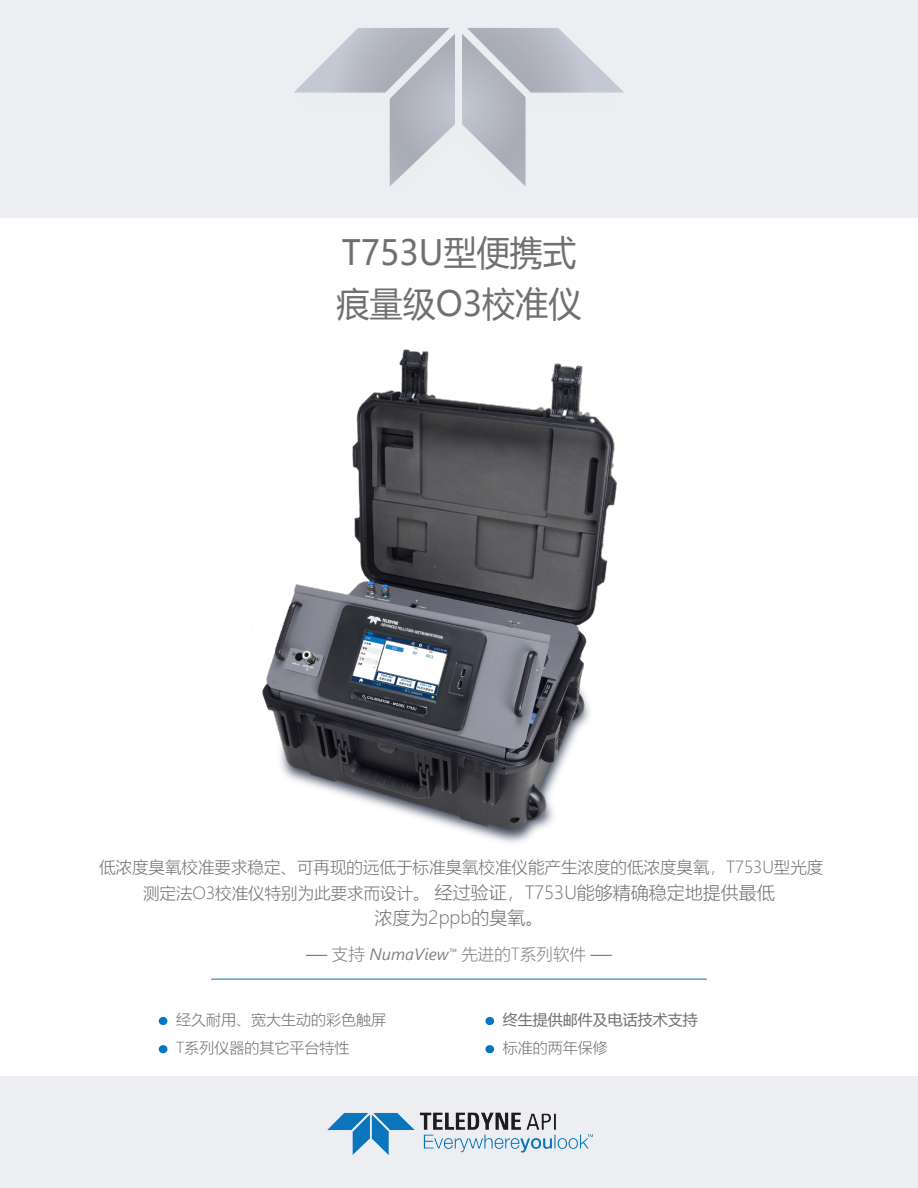
<style>
.page{position:relative;width:918px;height:1188px;background:#fff}
.page>*{position:absolute;margin:0;border:0;box-sizing:border-box;transform-origin:0 0}
.t1{font:34.5px "Microsoft Ya Hei";color:#707070;scale:.96 1}
.t2{font:300 18px/25.5px "Microsoft Ya Hei";color:#707070;text-align:center}
.t3{font:300 16.5px "Microsoft Ya Hei";color:#707070}
.t4{font:300 16.5px "Microsoft Ya Hei";color:#808285}
.t5{font:300 15px "Microsoft Ya Hei";color:#707071}
.t6{font:15px "Microsoft Ya Hei";color:#707071}
.t7{font:300 15px "Microsoft Ya Hei";color:#707070}
.s1{font-size:16.5px}
.s2{font-family:"Segoe UI";font-weight:400;font-style:italic;color:#707070}
.s3{font-family:"Segoe UI";font-weight:400;font-style:italic}
</style>
<div class="page">
<div style="left:0;top:1077px;width:918px;height:111px;background:#eceef1"></div>
<div style="left:0;top:0;width:918px;height:217px;background:#eceef1"></div>
<hr style="left:211px;top:979px;width:496px;height:1px;background:#0077c0">
<svg style="left:294px;top:28px;width:330px;height:158px"></svg>
<div style="left:159px;top:1017px;width:8px;height:8px;background:#0077c0;border-radius:4px"></div>
<div style="left:159px;top:1045px;width:8px;height:8px;background:#0077c0;border-radius:4px"></div>
<div style="left:485px;top:1017px;width:9px;height:8px;background:#0077c0;border-radius:4px"></div>
<div style="left:485px;top:1045px;width:9px;height:8px;background:#0077c0;border-radius:4px"></div>
<img style="left:327px;top:1112px;width:265px;height:42px">
<img style="left:252px;top:349px;width:365px;height:494px">
<p class="t1" style="left:342px;top:229px;width:246px">T753U型便携式</p>
<p class="t1" style="left:336px;top:280px;width:257px">痕量级O3校准仪</p>
<p class="t3" style="left:99px;top:856px;width:726px">低浓度臭氧校准要求稳定、可再现的远低于标准臭氧校准仪能产生浓度的低浓度臭氧，T753U型光度</p>
<p class="t2" style="left:143px;top:879px;width:633px"><span class="s1">测定法O3校准仪特别为此要求而设计。</span> 经过验证，T753U能够精确稳定地提供最低浓度为2ppb的臭氧。</p>
<p class="t4" style="left:306px;top:943px;width:308px"><span class="s2">—</span> 支持 <span class="s3">NumaView</span><sup>™</sup> 先进的T系列软件 <span class="s2">—</span></p>
<p class="t5" style="left:176px;top:1010px;width:211px">经久耐用、宽大生动的彩色触屏</p>
<p class="t7" style="left:176px;top:1038px;width:175px">T系列仪器的其它平台特性</p>
<p class="t6" style="left:503px;top:1009px;width:196px">终生提供邮件及电话技术支持</p>
<p class="t5" style="left:503px;top:1038px;width:106px">标准的两年保修</p>
</div>
